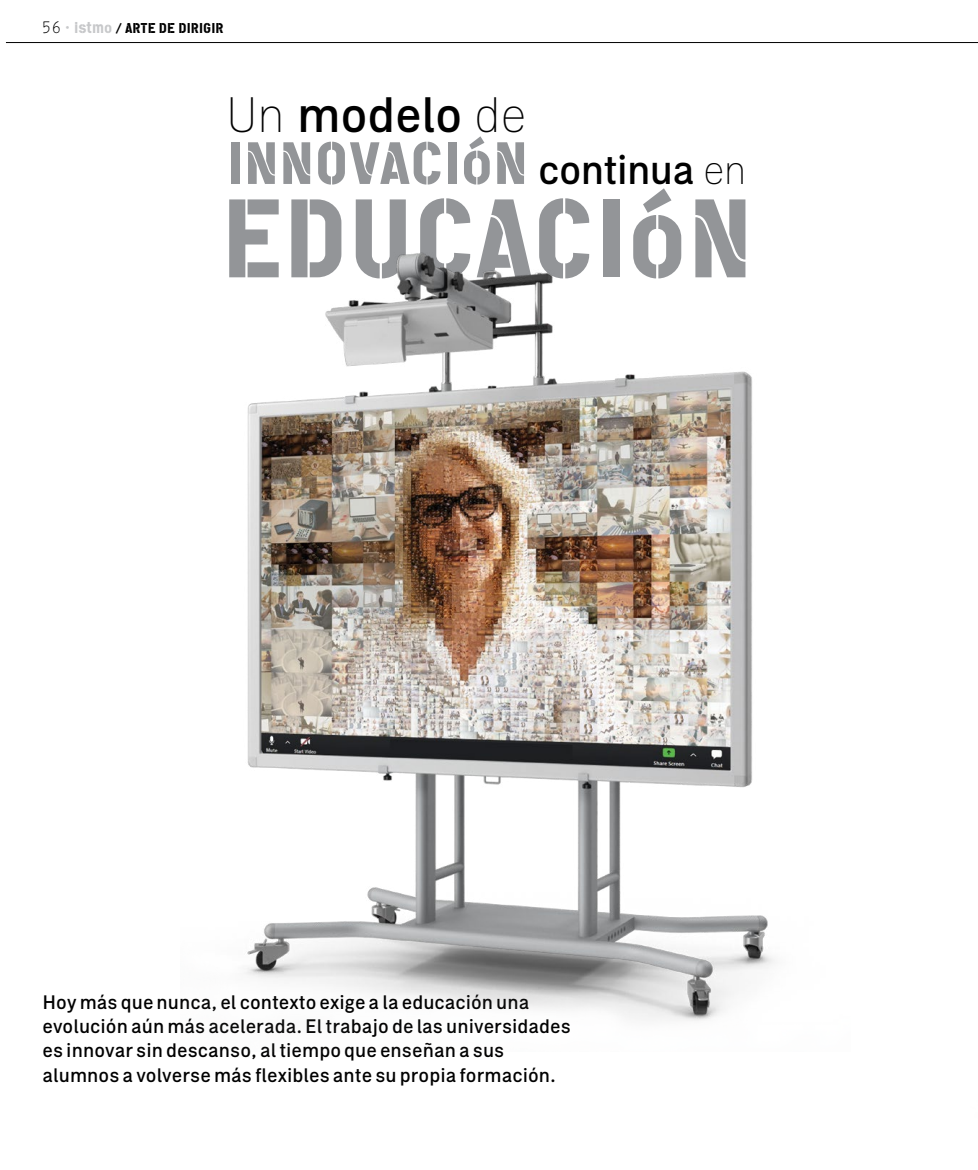
<style>
.page{position:relative;width:978px;height:1170px;background:#fff}
.page>*{position:absolute;margin:0;border:0;box-sizing:border-box;transform-origin:0 0}
.t1{font:111.15px "Cargo";letter-spacing:.005em;color:#939598}
.t2{font:59.55px "Cargo";color:#939598}
.t3{font:500 49.65px "Zimmer";letter-spacing:-.01em;color:#000}
.t4{font:500 19.5px/24px "Zimmer";color:#000}
.t5{font:14.25px "Cargo";letter-spacing:.005em;color:#000}
.s1{font-family:"Numbers Revenue";font-size:16.5px}
.s2{font-family:"Zimmer";font-weight:500;font-size:15.75px;color:#c7c8ca}
.s3{font-size:15.75px;color:#c7c8ca}
.s4{font-size:15px;color:#c7c8ca}
.s5{font-size:13.5px}
.s6{font-weight:100}
.s7{font-family:"Zimmer";font-weight:500;font-size:40.8px;color:#000}
.s8{font-family:"Zimmer";font-weight:100;font-size:40.8px;color:#000}
</style>
<div class="page">
<hr style="left:6px;top:42px;width:972px;height:1px;background:#000">
<img style="left:245px;top:252px;width:530px;height:769px">
<p class="t5" style="left:41px;top:19px;width:184px"><span class="s1">56</span> <span class="s2">•</span> <span class="s3">istm</span><span class="s4">o</span> <span class="s5">/</span> ARTE DE DIRIGIR</p>
<h3 class="t3" style="left:225px;top:84px;width:303px"><span class="s6">Un</span> modelo <span class="s6">de</span></h3>
<h2 class="t2" style="left:227px;top:124px;width:522px">INNOVACIóN <span class="s7">continua</span> <span class="s8">en</span></h2>
<h1 class="t1" style="left:221px;top:166px;width:533px">EDUCACIóN</h1>
<p class="t4" style="left:43px;top:990px;width:530px">Hoy más que nunca, el contexto exige a la educación una evolución aún más acelerada. El trabajo de las universidades es innovar sin descanso, al tiempo que enseñan a sus alumnos a volverse más flexibles ante su propia formación.</p>
</div>
